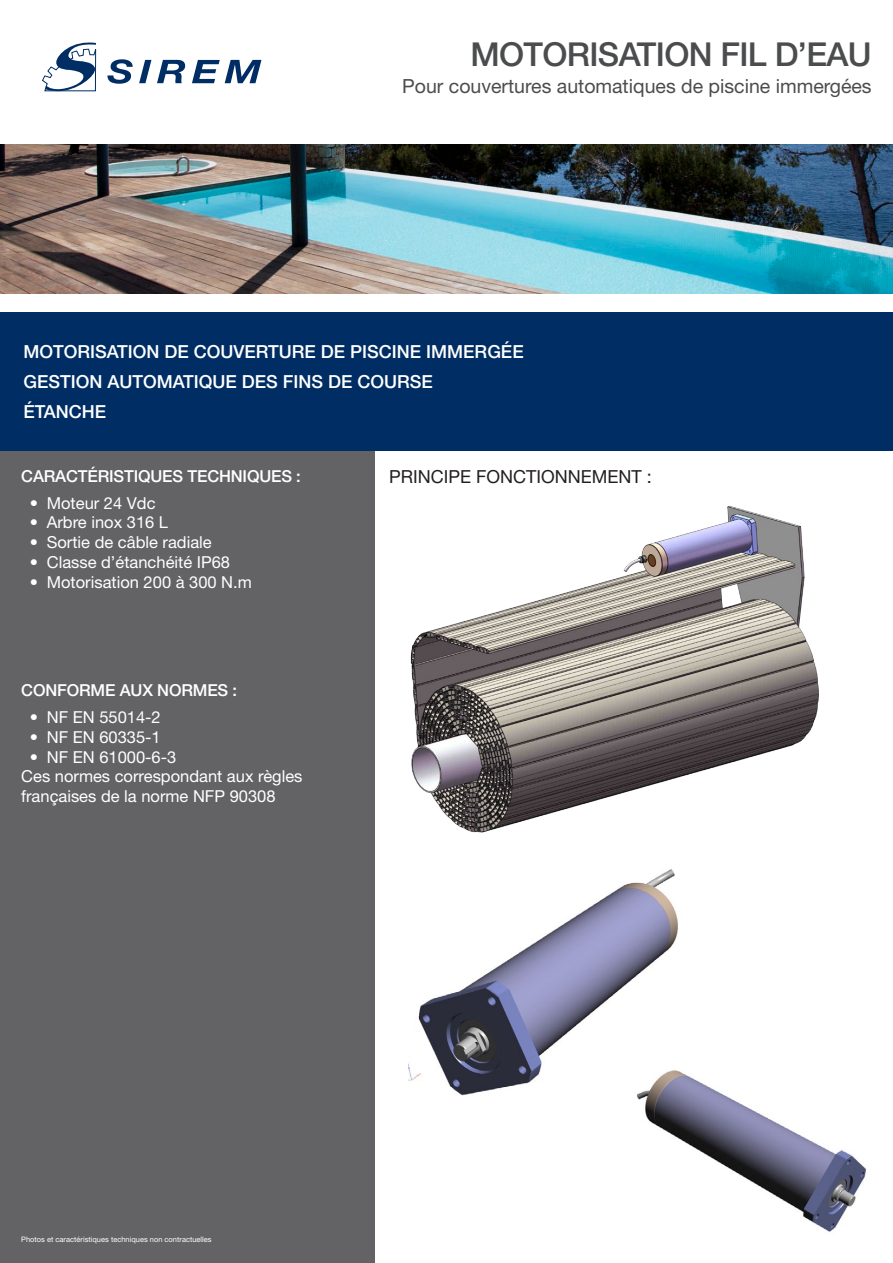
<style>
.page{position:relative;width:893px;height:1263px;background:#fff}
.page>*{position:absolute;margin:0;border:0;box-sizing:border-box;transform-origin:0 0}
.t1{font:500 33px "Helvetica Neue LT Std";letter-spacing:-.02em;color:#4b4c4d}
.t2{font:19.5px "Helvetica Neue LT Std";color:#4b4c4d}
.t3{font:500 18px "Helvetica Neue LT Std";color:#fff}
.t4{font:18px "Helvetica Neue LT Std";color:#231f20}
.t5{font:16.5px/19.8px "Helvetica Neue LT Std";color:#fff}
.t6{font:500 16.5px "Helvetica Neue LT Std";letter-spacing:-.01em;color:#fff}
.t7{font:7.5px "Helvetica Neue LT Std";color:#fff}
</style>
<div class="page">
<img style="left:0;top:145px;width:893px;height:148px">
<div style="left:0;top:451px;width:374px;height:812px;background:#636366"></div>
<div style="left:0;top:313px;width:893px;height:138px;background:#002e64"></div>
<img style="left:408px;top:869px;width:270px;height:227px">
<img style="left:632px;top:1063px;width:234px;height:169px">
<svg style="left:42px;top:42px;width:55px;height:50px"></svg>
<svg style="left:107px;top:59px;width:26px;height:25px"></svg>
<svg style="left:139px;top:60px;width:12px;height:23px"></svg>
<svg style="left:157px;top:60px;width:28px;height:23px"></svg>
<svg style="left:192px;top:60px;width:69px;height:23px"></svg>
<img style="left:410px;top:505px;width:409px;height:328px">
<p class="t1" style="left:470px;top:35px;width:403px">MOTORISATION FIL D’EAU</p>
<p class="t2" style="left:402px;top:74px;width:471px">Pour couvertures automatiques de piscine immergées</p>
<p class="t3" style="left:23px;top:341px;width:502px">MOTORISATION DE COUVERTURE DE PISCINE IMMERGÉE</p>
<p class="t3" style="left:23px;top:371px;width:411px">GESTION AUTOMATIQUE DES FINS DE COURSE</p>
<p class="t3" style="left:23px;top:401px;width:84px">ÉTANCHE</p>
<p class="t6" style="left:21px;top:466px;width:281px">CARACTÉRISTIQUES TECHNIQUES :</p>
<p class="t5" style="left:30px;top:493px;width:127px">• Moteur 24 Vdc</p>
<p class="t5" style="left:30px;top:512px;width:140px">• Arbre inox 316 L</p>
<p class="t5" style="left:30px;top:532px;width:184px">• Sortie de câble radiale</p>
<p class="t5" style="left:30px;top:552px;width:202px">• Classe d’étanchéité IP68</p>
<p class="t5" style="left:30px;top:572px;width:224px">• Motorisation 200 à 300 N.m</p>
<p class="t6" style="left:21px;top:680px;width:217px">CONFORME AUX NORMES :</p>
<p class="t5" style="left:30px;top:707px;width:133px">• NF EN 55014-2</p>
<p class="t5" style="left:30px;top:727px;width:133px">• NF EN 60335-1</p>
<p class="t5" style="left:30px;top:746px;width:148px">• NF EN 61000-6-3</p>
<p class="t5" style="left:21px;top:766px;width:283px">Ces normes correspondant aux règles françaises de la norme NFP 90308</p>
<p class="t4" style="left:389px;top:466px;width:264px">PRINCIPE FONCTIONNEMENT :</p>
<p class="t7" style="left:21px;top:1234px;width:192px">Photos et caractéristiques techniques non contractuelles</p>
</div>
